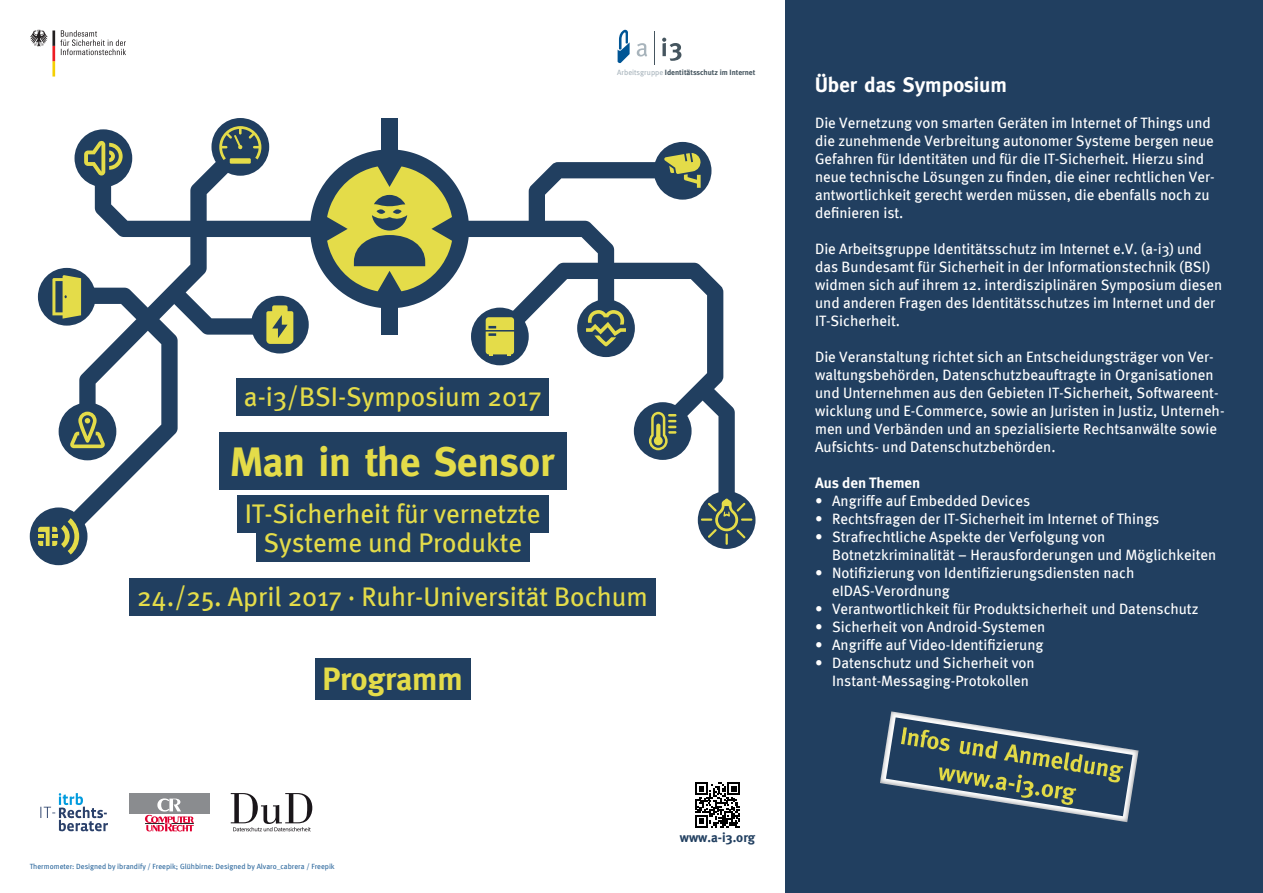
<style>
.page{position:relative;width:1263px;height:893px;background:#fff}
.page>*{position:absolute;margin:0;border:0;box-sizing:border-box;transform-origin:0 0}
.t1{font:700 41.1px "Meta";color:#e4dc49}
.t2{font:700 32.25px "Meta";color:#e4dc49}
.t3{font:27px/29.4px "Meta";color:#e4dc49;text-align:center}
.t4{font:700 21px "Meta";color:#fff}
.t5{font:15px/18px "Meta";color:#fff}
.t6{font:700 15px "Meta";color:#fff}
.t7{font:700 13.2px "Meta";color:#213f60}
.t8{font:700 7.65px "Meta";color:#45555f}
.t9{font:7.5px "Meta";color:#2e699e}
.s1{font-weight:400;color:#a8b4bc}
</style>
<div class="page">
<div style="left:785px;top:0;width:478px;height:893px;background:#213f60"></div>
<svg style="left:30px;top:30px;width:96px;height:47px"></svg>
<svg style="left:637px;top:43px;width:10px;height:14px"></svg>
<svg style="left:662px;top:38px;width:19px;height:23px"></svg>
<hr style="left:654px;top:31px;width:1px;height:34px;background:#45555f">
<svg style="left:618px;top:30px;width:12px;height:33px"></svg>
<svg style="left:695px;top:782px;width:45px;height:45px"></svg>
<svg style="left:40px;top:793px;width:68px;height:38px"></svg>
<div style="left:129px;top:793px;width:81px;height:21px;background:#8a8c8f"></div>
<svg style="left:145px;top:798px;width:49px;height:33px"></svg>
<div style="left:219px;top:433px;width:347px;height:57px;background:#213f60"></div>
<div style="left:236px;top:379px;width:313px;height:37px;background:#213f60"></div>
<div style="left:237px;top:495px;width:311px;height:37px;background:#213f60"></div>
<div style="left:256px;top:532px;width:274px;height:30px;background:#213f60"></div>
<div style="left:130px;top:578px;width:526px;height:37px;background:#213f60"></div>
<div style="left:315px;top:659px;width:155px;height:41px;background:#213f60"></div>
<img style="left:880px;top:711px;width:258px;height:111px">
<svg style="left:61px;top:156px;width:279px;height:379px"></svg>
<svg style="left:437px;top:162px;width:298px;height:347px"></svg>
<div style="left:381px;top:118px;width:17px;height:217px;background:#213f60"></div>
<div style="left:577px;top:299px;width:58px;height:58px;background:#213f60;border-radius:50%"></div>
<svg style="left:586px;top:310px;width:40px;height:36px"></svg>
<div style="left:59px;top:403px;width:57px;height:57px;background:#213f60;border-radius:50%"></div>
<svg style="left:70px;top:412px;width:35px;height:36px"></svg>
<div style="left:75px;top:129px;width:57px;height:58px;background:#213f60;border-radius:50%"></div>
<svg style="left:84px;top:141px;width:39px;height:35px"></svg>
<div style="left:251px;top:296px;width:58px;height:57px;background:#213f60;border-radius:50%"></div>
<svg style="left:266px;top:305px;width:27px;height:39px"></svg>
<div style="left:654px;top:142px;width:57px;height:58px;background:#213f60;border-radius:50%"></div>
<svg style="left:664px;top:153px;width:37px;height:35px"></svg>
<div style="left:634px;top:402px;width:57px;height:58px;background:#213f60;border-radius:50%"></div>
<svg style="left:649px;top:412px;width:27px;height:38px"></svg>
<div style="left:471px;top:308px;width:58px;height:57px;background:#213f60;border-radius:50%"></div>
<svg style="left:486px;top:317px;width:28px;height:39px"></svg>
<div style="left:38px;top:268px;width:58px;height:58px;background:#213f60;border-radius:50%"></div>
<svg style="left:52px;top:275px;width:29px;height:44px"></svg>
<div style="left:30px;top:507px;width:57px;height:58px;background:#213f60;border-radius:50%"></div>
<svg style="left:38px;top:518px;width:41px;height:37px"></svg>
<div style="left:698px;top:491px;width:57px;height:58px;background:#213f60;border-radius:50%"></div>
<svg style="left:701px;top:499px;width:51px;height:46px"></svg>
<div style="left:211px;top:118px;width:58px;height:58px;background:#213f60;border-radius:50%"></div>
<svg style="left:219px;top:126px;width:42px;height:34px"></svg>
<div style="left:230px;top:158px;width:21px;height:6px;background:#e4dc49"></div>
<svg style="left:310px;top:149px;width:159px;height:159px"></svg>
<svg style="left:231px;top:793px;width:81px;height:38px"></svg>
<p class="t8" style="left:617px;top:68px;width:140px"><span class="s1">Arbeitsgruppe</span> Identitätsschutz im Internet</p>
<h3 class="t3" style="left:244px;top:382px;width:299px">a-i3/BSI-Symposium 2017</h3>
<h1 class="t1" style="left:230px;top:438px;width:325px">Man in the Sensor</h1>
<h3 class="t3" style="left:245px;top:498px;width:297px">IT-Sicherheit für vernetzte<br>Systeme und Produkte</h3>
<h3 class="t3" style="left:137px;top:581px;width:512px">24./25. April 2017 · Ruhr-Universität Bochum</h3>
<h2 class="t2" style="left:323px;top:660px;width:142px">Programm</h2>
<p class="t9" style="left:30px;top:862px;width:306px">Thermometer: Designed by ibrandify / Freepik; Glühbirne: Designed by Alvaro_cabrera / Freepik</p>
<p class="t7" style="left:680px;top:829px;width:77px">www.a-i3.org</p>
<h3 class="t4" style="left:815px;top:73px;width:193px">Über das Symposium</h3>
<p class="t5" style="left:815px;top:114px;width:401px">Die Vernetzung von smarten Geräten im Internet of Things und die zunehmende Verbreitung autonomer Systeme bergen neue Gefahren für Identitäten und für die IT-Sicherheit. Hierzu sind neue technische Lösungen zu finden, die einer rechtlichen Ver&shy;antwortlichkeit gerecht werden müssen, die ebenfalls noch zu definieren ist.</p>
<p class="t5" style="left:815px;top:240px;width:409px">Die Arbeitsgruppe Identitätsschutz im Internet e.V. (a-i3) und das Bundesamt für Sicherheit in der Informationstechnik (BSI) widmen sich auf ihrem 12. interdisziplinären Symposium diesen und anderen Fragen des Identitätsschutzes im Internet und der IT-Sicherheit.</p>
<p class="t5" style="left:815px;top:348px;width:411px">Die Veranstaltung richtet sich an Entscheidungsträger von Ver&shy;waltungsbehörden, Datenschutzbeauftragte in Organisationen und Unternehmen aus den Gebieten IT-Sicherheit, Softwareent&shy;wicklung und E-Commerce, sowie an Juristen in Justiz, Unterneh&shy;men und Verbänden und an spezialisierte Rechtsanwälte sowie Aufsichts- und Datenschutzbehörden.</p>
<p class="t6" style="left:815px;top:474px;width:107px">Aus den Themen</p>
<p class="t5" style="left:815px;top:492px;width:217px">• Angriffe auf Embedded Devices</p>
<p class="t5" style="left:815px;top:510px;width:346px">• Rechtsfragen der IT-Sicherheit im Internet of Things</p>
<p class="t5" style="left:832px;top:528px;width:386px;text-indent:-17px">• Strafrechtliche Aspekte der Verfolgung von<br>Botnetzkriminalität – Herausforderungen und Möglichkeiten</p>
<p class="t5" style="left:832px;top:564px;width:304px;text-indent:-17px">• Notifizierung von Identifizierungsdiensten nach eIDAS-Verordnung</p>
<p class="t5" style="left:815px;top:600px;width:385px">• Verantwortlichkeit für Produktsicherheit und Datenschutz</p>
<p class="t5" style="left:815px;top:618px;width:232px">• Sicherheit von Android-Systemen</p>
<p class="t5" style="left:815px;top:636px;width:230px">• Angriffe auf Video-Identifizierung</p>
<p class="t5" style="left:832px;top:654px;width:204px;text-indent:-17px">• Datenschutz und Sicherheit von<br>Instant-Messaging-Protokollen</p>
</div>
